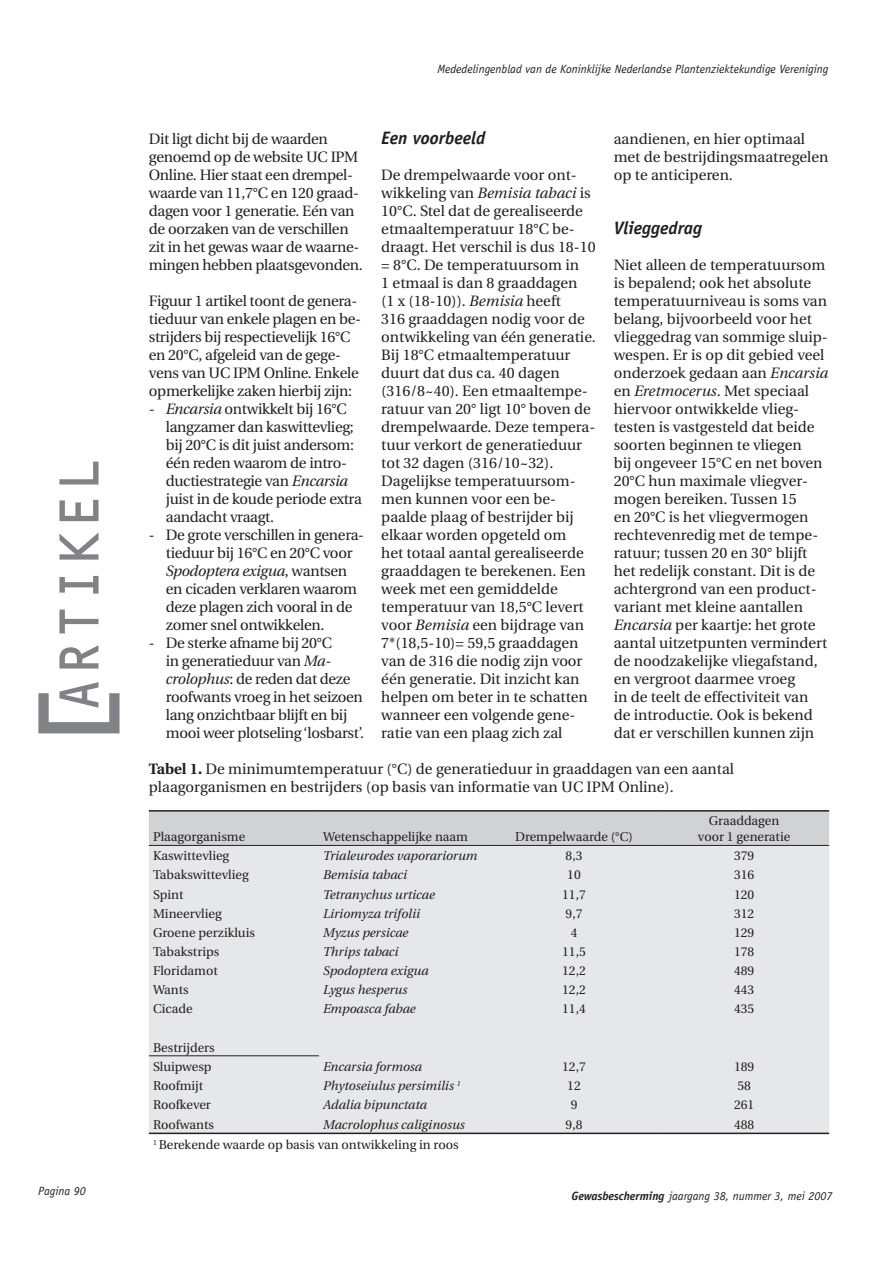
<style>
.page{position:relative;width:893px;height:1263px;background:#fff}
.page>*{position:absolute;margin:0;border:0;box-sizing:border-box;transform-origin:0 0}
.t1{font:109.5px "OCR C Regular";color:#808285}
.t2{font:57.6px "OCR C Regular";color:#808285;scale:.88 1}
.t3{font:italic 700 18px "Officina Sans";color:#231f20}
.t4{font:15px/18px "Utopia";color:#231f20}
.t5{font:15px/18px "Utopia";letter-spacing:-.02em;color:#231f20}
.t6{font:12.75px/16.5px "Utopia";color:#231f20;text-align:center}
.t7{font:italic 12.75px "Utopia";color:#231f20}
.t8{font:italic 12px "Officina Sans";color:#231f20}
.s1{font-style:italic}
.s2{font-weight:700}
</style>
<div class="page">
<div style="left:149px;top:812px;width:680px;height:33px;background:#d1d2d4"></div>
<div style="left:149px;top:846px;width:680px;height:287px;background:#e6e7e9"></div>
<hr style="left:149px;top:810px;width:170px;height:2px;background:#231f20">
<hr style="left:319px;top:810px;width:170px;height:2px;background:#231f20">
<hr style="left:489px;top:810px;width:170px;height:2px;background:#231f20">
<hr style="left:659px;top:810px;width:170px;height:2px;background:#231f20">
<hr style="left:149px;top:845px;width:170px;height:1px;background:#231f20">
<hr style="left:319px;top:845px;width:170px;height:1px;background:#231f20">
<hr style="left:489px;top:845px;width:170px;height:1px;background:#231f20">
<hr style="left:659px;top:845px;width:170px;height:1px;background:#231f20">
<hr style="left:149px;top:1055px;width:170px;height:1px;background:#231f20">
<hr style="left:149px;top:1133px;width:170px;height:1px;background:#231f20">
<hr style="left:319px;top:1133px;width:170px;height:1px;background:#231f20">
<hr style="left:489px;top:1133px;width:170px;height:1px;background:#231f20">
<hr style="left:659px;top:1133px;width:170px;height:1px;background:#231f20">
<h2 class="t2" style="left:52px;top:713px;width:294px;rotate:-90deg">ARTIKEL</h2>
<h1 class="t1" style="left:32px;top:753px;width:80px;rotate:-90deg">[</h1>
<p class="t8" style="left:437px;top:62px;width:392px">Mededelingenblad van de Koninklijke Nederlandse Plantenziektekundige Vereniging</p>
<p class="t5" style="left:149px;top:130px;width:215px">Dit ligt dicht bij de waarden genoemd op de website UC IPM<br>Online. Hier staat een drempel&shy;waarde van 11,7°C en 120 graad&shy;dagen voor 1 generatie. Eén van de oorzaken van de verschillen zit in het gewas waar de waarne&shy;mingen hebben plaatsgevonden.</p>
<p class="t5" style="left:149px;top:292px;width:214px">Figuur 1 artikel toont de genera&shy;tieduur van enkele plagen en be&shy;strijders bij respectievelijk 16°C en 20°C, afgeleid van de gege&shy;vens van UC IPM Online. Enkele opmerkelijke zaken hierbij zijn:</p>
<p class="t5" style="left:166px;top:400px;width:198px;text-indent:-17px"><span class="s1">- Encarsia</span> ontwikkelt bij 16°C langzamer dan kaswittevlieg; bij 20°C is dit juist andersom: één reden waarom de intro&shy;ductiestrategie van <span class="s1">Encarsia </span>juist in de koude periode extra aandacht vraagt.</p>
<p class="t5" style="left:166px;top:526px;width:200px;text-indent:-17px">- De grote verschillen in genera&shy;tieduur bij 16°C en 20°C voor<br><span class="s1">Spodoptera exigua</span>, wantsen en cicaden verklaren waarom deze plagen zich vooral in de zomer snel ontwikkelen.</p>
<p class="t5" style="left:166px;top:634px;width:200px;text-indent:-17px">- De sterke afname bij 20°C<br>in generatieduur van <span class="s1">Ma&shy;crolophus</span>: de reden dat deze roofwants vroeg in het seizoen lang onzichtbaar blijft en bij mooi weer plotseling ‘losbarst’.</p>
<p class="t3" style="left:381px;top:127px;width:106px">Een voorbeeld</p>
<p class="t4" style="left:381px;top:166px;width:216px">De drempelwaarde voor ont&shy;wikkeling van <span class="s1">Bemisia tabaci</span> is<br>10°C. Stel dat de gerealiseerde etmaaltemperatuur 18°C be&shy;draagt. Het verschil is dus 18-10 = 8°C. De temperatuursom in<br>1 etmaal is dan 8 graaddagen<br>(1 x (18-10)). <span class="s1">Bemisia</span> heeft<br>316 graaddagen nodig voor de ontwikkeling van één generatie.<br>Bij 18°C etmaaltemperatuur duurt dat dus ca. 40 dagen (316/8~40). Een etmaaltempe&shy;ratuur van 20° ligt 10° boven de drempelwaarde. Deze tempera&shy;tuur verkort de generatieduur tot 32 dagen (316/10~32).<br>Dagelijkse temperatuursom&shy;men kunnen voor een be&shy;paalde plaag of bestrijder bij elkaar worden opgeteld om<br>het totaal aantal gerealiseerde graaddagen te berekenen. Een week met een gemiddelde temperatuur van 18,5°C levert voor <span class="s1">Bemisia</span> een bijdrage van<br>7*(18,5-10)= 59,5 graaddagen van de 316 die nodig zijn voor één generatie. Dit inzicht kan helpen om beter in te schatten wanneer een volgende gene&shy;ratie van een plaag zich zal</p>
<p class="t4" style="left:614px;top:130px;width:216px">aandienen, en hier optimaal met de bestrijdingsmaatregelen op te anticiperen.</p>
<p class="t3" style="left:614px;top:217px;width:90px">Vlieggedrag</p>
<p class="t4" style="left:614px;top:256px;width:216px">Niet alleen de temperatuursom is bepalend; ook het absolute temperatuurniveau is soms van belang, bijvoorbeeld voor het vlieggedrag van sommige sluip&shy;wespen. Er is op dit gebied veel onderzoek gedaan aan <span class="s1">Encarsia </span>en <span class="s1">Eretmocerus</span>. Met speciaal hiervoor ontwikkelde vlieg&shy;testen is vastgesteld dat beide soorten beginnen te vliegen<br>bij ongeveer 15°C en net boven<br>20°C hun maximale vliegver&shy;mogen bereiken. Tussen 15<br>en 20°C is het vliegvermogen rechtevenredig met de tempe&shy;ratuur; tussen 20 en 30° blijft het redelijk constant. Dit is de achtergrond van een product&shy;variant met kleine aantallen<br><span class="s1">Encarsia</span> per kaartje: het grote aantal uitzetpunten vermindert de noodzakelijke vliegafstand, en vergroot daarmee vroeg<br>in de teelt de effectiviteit van de introductie. Ook is bekend dat er verschillen kunnen zijn</p>
<p class="t4" style="left:149px;top:760px;width:587px"><span class="s2">Tabel 1.</span> De minimumtemperatuur (°C) de generatieduur in graaddagen van een aantal plaagorganismen en bestrijders (op basis van informatie van UC IPM Online).</p>
<p class="t6" style="left:153px;top:829px;width:94px">Plaagorganisme</p>
<p class="t6" style="left:323px;top:829px;width:146px">Wetenschappelijke naam</p>
<p class="t6" style="left:515px;top:829px;width:119px">Drempelwaarde (°C)</p>
<p class="t6" style="left:698px;top:812px;width:94px">Graaddagen voor 1 generatie</p>
<p class="t6" style="left:153px;top:848px;width:78px">Kaswittevlieg</p>
<p class="t7" style="left:323px;top:849px;width:156px">Trialeurodes vaporariorum</p>
<p class="t6" style="left:566px;top:848px;width:18px">8,3</p>
<p class="t6" style="left:734px;top:848px;width:22px">379</p>
<p class="t6" style="left:153px;top:867px;width:97px">Tabakswittevlieg</p>
<p class="t7" style="left:323px;top:868px;width:86px">Bemisia tabaci</p>
<p class="t6" style="left:567px;top:867px;width:15px">10</p>
<p class="t6" style="left:734px;top:867px;width:22px">316</p>
<p class="t6" style="left:153px;top:886px;width:32px">Spint</p>
<p class="t7" style="left:323px;top:887px;width:113px">Tetranychus urticae</p>
<p class="t6" style="left:562px;top:886px;width:25px">11,7</p>
<p class="t6" style="left:734px;top:886px;width:22px">120</p>
<p class="t6" style="left:153px;top:905px;width:70px">Mineervlieg</p>
<p class="t7" style="left:323px;top:906px;width:98px">Liriomyza trifolii</p>
<p class="t6" style="left:566px;top:905px;width:18px">9,7</p>
<p class="t6" style="left:734px;top:905px;width:22px">312</p>
<p class="t6" style="left:153px;top:924px;width:103px">Groene perzikluis</p>
<p class="t7" style="left:323px;top:925px;width:87px">Myzus persicae</p>
<p class="t6" style="left:571px;top:924px;width:8px">4</p>
<p class="t6" style="left:734px;top:924px;width:22px">129</p>
<p class="t6" style="left:153px;top:944px;width:68px">Tabakstrips</p>
<p class="t7" style="left:323px;top:945px;width:77px">Thrips tabaci</p>
<p class="t6" style="left:562px;top:944px;width:25px">11,5</p>
<p class="t6" style="left:734px;top:944px;width:22px">178</p>
<p class="t6" style="left:153px;top:963px;width:66px">Floridamot</p>
<p class="t7" style="left:323px;top:964px;width:107px">Spodoptera exigua</p>
<p class="t6" style="left:562px;top:963px;width:25px">12,2</p>
<p class="t6" style="left:734px;top:963px;width:22px">489</p>
<p class="t6" style="left:153px;top:982px;width:37px">Wants</p>
<p class="t7" style="left:323px;top:983px;width:86px">Lygus hesperus</p>
<p class="t6" style="left:562px;top:982px;width:25px">12,2</p>
<p class="t6" style="left:734px;top:982px;width:22px">443</p>
<p class="t6" style="left:153px;top:1001px;width:41px">Cicade</p>
<p class="t7" style="left:323px;top:1002px;width:94px">Empoasca fabae</p>
<p class="t6" style="left:562px;top:1001px;width:25px">11,4</p>
<p class="t6" style="left:734px;top:1001px;width:22px">435</p>
<p class="t6" style="left:153px;top:1038px;width:63px;line-height:19.2px;text-align:left">Bestrijders<br>Sluipwesp</p>
<p class="t7" style="left:323px;top:1059px;width:100px">Encarsia formosa</p>
<p class="t6" style="left:562px;top:1058px;width:25px">12,7</p>
<p class="t6" style="left:734px;top:1058px;width:22px">189</p>
<p class="t6" style="left:153px;top:1077px;width:52px">Roofmijt</p>
<p class="t7" style="left:323px;top:1078px;width:139px">Phytoseiulus persimilis <sup>1</sup></p>
<p class="t6" style="left:567px;top:1077px;width:15px">12</p>
<p class="t6" style="left:737px;top:1077px;width:15px">58</p>
<p class="t6" style="left:153px;top:1097px;width:59px">Roofkever</p>
<p class="t7" style="left:323px;top:1098px;width:105px">Adalia bipunctata</p>
<p class="t6" style="left:571px;top:1097px;width:8px">9</p>
<p class="t6" style="left:734px;top:1097px;width:22px">261</p>
<p class="t6" style="left:153px;top:1117px;width:63px">Roofwants</p>
<p class="t7" style="left:323px;top:1118px;width:143px">Macrolophus caliginosus</p>
<p class="t6" style="left:566px;top:1117px;width:18px">9,8</p>
<p class="t6" style="left:734px;top:1117px;width:22px">488</p>
<p class="t6" style="left:153px;top:1137px;width:307px"><sup>1</sup> Berekende waarde op basis van ontwikkeling in roos</p>
<p class="t8" style="left:38px;top:1184px;width:49px">Pagina 90</p>
<p class="t8" style="left:571px;top:1189px;width:262px"><span class="s2">Gewasbescherming</span> jaargang 38, nummer 3, mei 2007</p>
</div>
